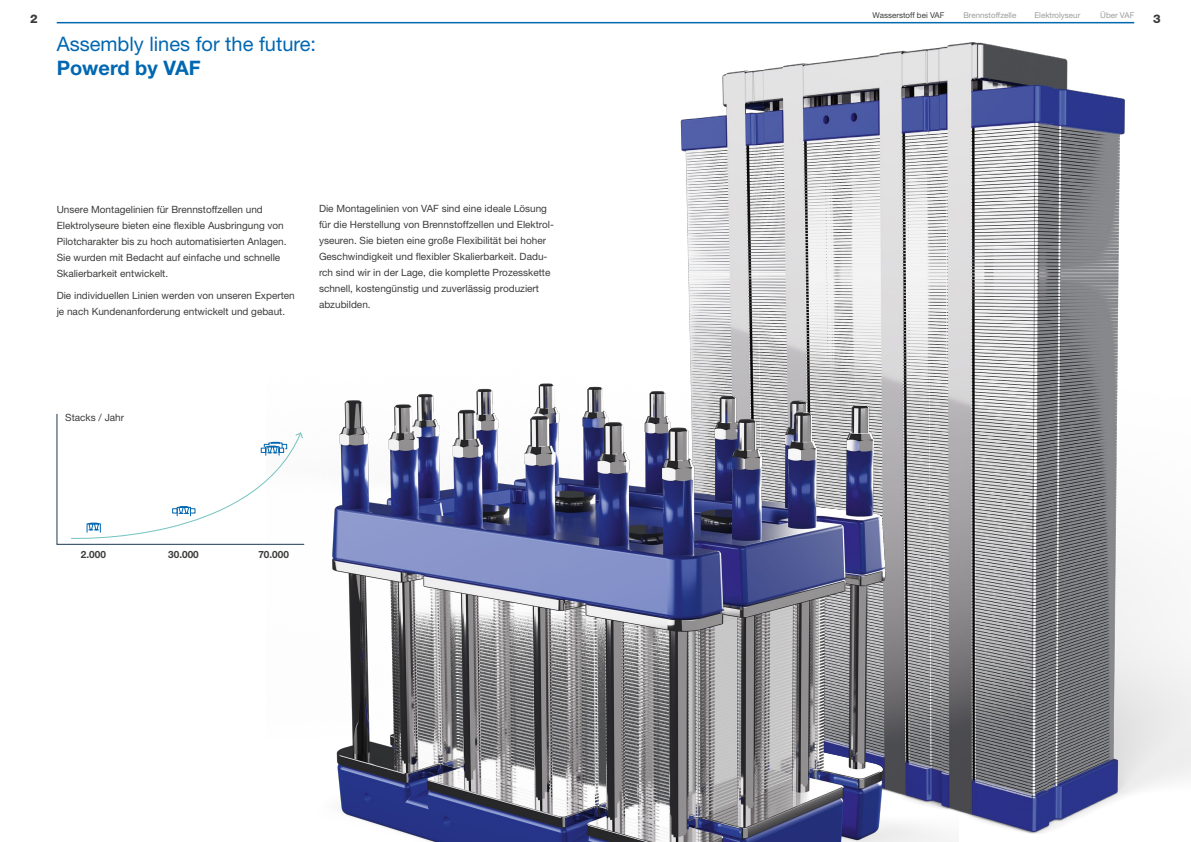
<style>
.page{position:relative;width:1191px;height:842px;background:#fff}
.page>*{position:absolute;margin:0;border:0;box-sizing:border-box;transform-origin:0 0}
.t1{font:20px "Helvetica Neue LT Std";color:#0067b1}
.t2{font:700 20px "Helvetica Neue LT Std";color:#0067b1}
.t3{font:800 12px "Helvetica Neue LT Std";color:#3c3c3b}
.t4{font:10px/16px "Helvetica Neue LT Std";color:#3c3c3b}
.t5{font:700 10px "Helvetica Neue LT Std";color:#3c3c3b}
.t6{font:8px "Helvetica Neue LT Std";color:#9d9d9c}
.t7{font:8px "Helvetica Neue LT Std";color:#3c3c3b}
</style>
<div class="page">
<hr style="left:57px;top:22px;width:1077px;height:1px;background:#0067b1">
<img style="left:680px;top:42px;width:511px;height:792px">
<img style="left:332px;top:292px;width:626px;height:550px">
<svg style="left:56px;top:413px;width:249px;height:132px"></svg>
<p class="t7" style="left:872px;top:10px;width:73px">Wasserstoff bei VAF</p>
<p class="t6" style="left:963px;top:10px;width:54px">Brennstoffzelle</p>
<p class="t6" style="left:1034px;top:10px;width:47px">Elektrolyseur</p>
<p class="t6" style="left:1100px;top:10px;width:35px">Über VAF</p>
<p class="t3" style="left:30px;top:12px;width:9px">2</p>
<p class="t3" style="left:1153px;top:12px;width:9px">3</p>
<h1 class="t1" style="left:57px;top:32px;width:261px">Assembly lines for the future:</h1>
<h1 class="t2" style="left:57px;top:56px;width:145px">Powerd by VAF</h1>
<p class="t4" style="left:57px;top:201px;width:231px">Unsere Montagelinien für Brennstoffzellen und Elektrolyseure bieten eine flexible Ausbringung von Pilotcharakter bis zu hoch automatisierten Anlagen.<br>Sie wurden mit Bedacht auf einfache und schnelle Skalierbarkeit entwickelt.</p>
<p class="t4" style="left:57px;top:287px;width:240px">Die individuellen Linien werden von unseren Experten je nach Kundenanforderung entwickelt und gebaut.</p>
<p class="t4" style="left:319px;top:200px;width:236px">Die Montagelinien von VAF sind eine ideale Lösung für die Herstellung von Brennstoffzellen und Elektrol&shy;yseuren. Sie bieten eine große Flexibilität bei hoher Geschwindigkeit und flexibler Skalierbarkeit. Dadu&shy;rch sind wir in der Lage, die komplette Prozesskette schnell, kostengünstig und zuverlässig produziert abzubilden.</p>
<p class="t4" style="left:65px;top:409px;width:60px">Stacks / Jahr</p>
<p class="t5" style="left:81px;top:548px;width:27px">2.000</p>
<p class="t5" style="left:168px;top:548px;width:32px">30.000</p>
<p class="t5" style="left:258px;top:548px;width:32px">70.000</p>
</div>
